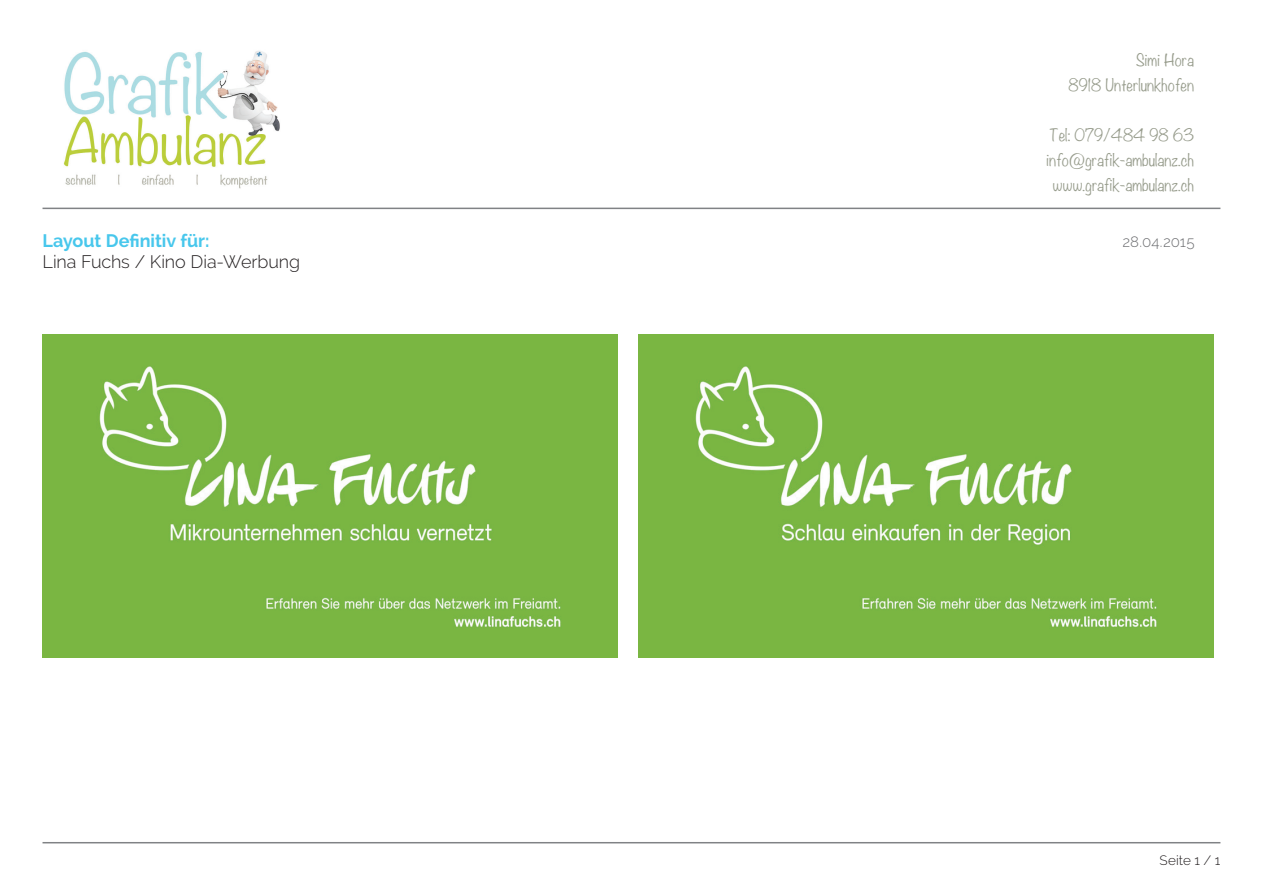
<style>
.page{position:relative;width:1263px;height:893px;background:#fff}
.page>*{position:absolute;margin:0;border:0;box-sizing:border-box;transform-origin:0 0}
.t1{font:300 18px "Raleway";letter-spacing:-.005em;color:#231f20}
.t2{font:700 18px "Raleway";letter-spacing:-.005em;color:#48c7ec}
.t3{font:300 15.15px/25px "Noteworthy";letter-spacing:.01em;color:#979c8c;text-align:right}
.t4{font:300 15px "Raleway";letter-spacing:-.005em;color:#6c6d70}
.t5{font:300 13.5px "Raleway";letter-spacing:.005em;color:#231f20}
</style>
<div class="page">
<img style="left:63px;top:51px;width:217px;height:138px">
<hr style="left:43px;top:208px;width:1177px;height:1px;background:#808285">
<hr style="left:43px;top:842px;width:1177px;height:1px;background:#808285">
<div style="left:43px;top:334px;width:575px;height:324px;background:#7ab642"></div>
<img style="left:638px;top:334px;width:576px;height:324px">
<p class="t3" style="left:1068px;top:47px;width:127px">Simi Hora<br>8918 Unterlunkhofen</p>
<p class="t3" style="left:1046px;top:122px;width:149px;text-align:center">Tel: 079/484 98 63 info@grafik-ambulanz.ch www.grafik-ambulanz.ch</p>
<p class="t2" style="left:43px;top:230px;width:168px">Layout Definitiv für:</p>
<p class="t4" style="left:1122px;top:232px;width:74px">28.04.2015</p>
<p class="t1" style="left:43px;top:251px;width:259px">Lina Fuchs / Kino Dia-Werbung</p>
<p class="t5" style="left:1160px;top:852px;width:62px">Seite 1 / 1</p>
</div>
